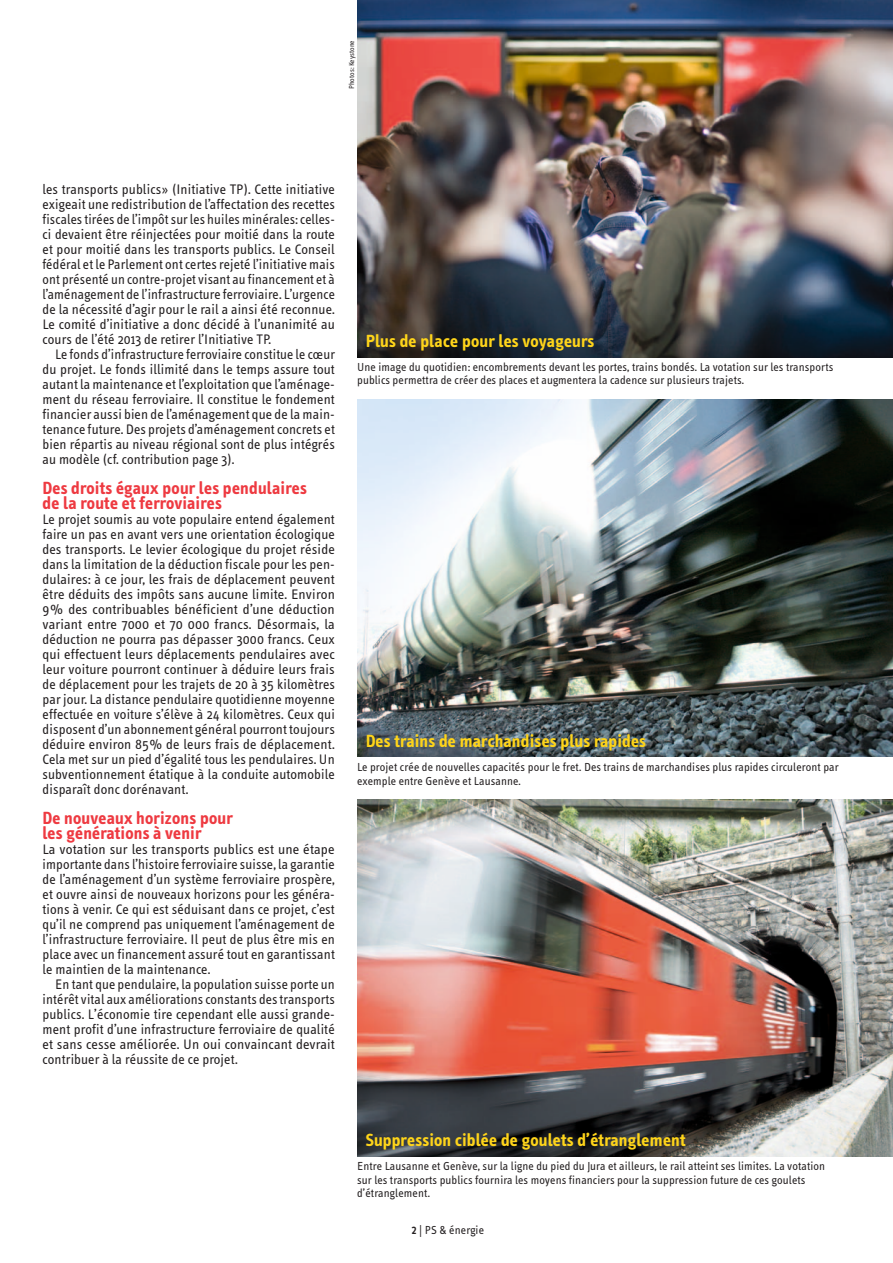
<style>
.page{position:relative;width:893px;height:1263px;background:#fff}
.page>*{position:absolute;margin:0;border:0;box-sizing:border-box;transform-origin:0 0}
.t1{font:700 18px "Info Text";letter-spacing:.01em;color:#fed41a}
.t2{font:700 18px/15px "Info Text";letter-spacing:.01em;color:#ee3a41}
.t3{font:14.25px/15px "Info Text";letter-spacing:.01em;color:#231f20;text-align:justify}
.t4{font:12px/13.5px "Info Text";letter-spacing:.01em;color:#231f20}
.t5{font:7.5px "Info Text";letter-spacing:.01em;color:#231f20}
.s1{font-family:"Info Text Semi Bold Caps"}
</style>
<div class="page">
<img style="left:357px;top:0;width:536px;height:357px">
<img style="left:357px;top:400px;width:536px;height:357px">
<img style="left:357px;top:799px;width:536px;height:358px">
<p class="t5" style="left:347px;top:89px;width:50px;rotate:-90deg">Photos: Keystone</p>
<p class="t3" style="left:43px;top:182px;width:294px">les transports publics» (Initiative TP). Cette initiative exigeait une redistribution de l’affectation des recettes fiscales tirées de l’impôt sur les huiles minérales: celles&shy;ci devaient être réinjectées pour moitié dans la route et pour moitié dans les transports publics. Le Conseil fédéral et le Parlement ont certes rejeté l’initiative mais ont présenté un contre-projet visant au financement et à l’aménagement de l’infrastructure ferroviaire. L’urgence de la nécessité d’agir pour le rail a ainsi été reconnue.<br>Le comité d’initiative a donc décidé à l’unanimité au cours de l’été 2013 de retirer l’Initiative TP.</p>
<p class="t3" style="left:43px;top:347px;width:294px;text-indent:13px">Le fonds d’infrastructure ferroviaire constitue le cœur du projet. Le fonds illimité dans le temps assure tout autant la maintenance et l’exploitation que l’aménage&shy;ment du réseau ferroviaire. Il constitue le fondement financier aussi bien de l’aménagement que de la main&shy;tenance future. Des projets d’aménagement concrets et bien répartis au niveau régional sont de plus intégrés au modèle (cf. contribution page 3).</p>
<p class="t2" style="left:43px;top:481px;width:266px">Des droits égaux pour les pendulaires de la route et ferroviaires</p>
<p class="t3" style="left:43px;top:512px;width:294px">Le projet soumis au vote populaire entend également faire un pas en avant vers une orientation écologique des transports. Le levier écologique du projet réside dans la limitation de la déduction fiscale pour les pen&shy;dulaires: à ce jour, les frais de déplacement peuvent être déduits des impôts sans aucune limite. Environ 9% des contribuables bénéficient d’une déduction variant entre 7000 et 70 000 francs. Désormais, la déduction ne pourra pas dépasser 3000 francs. Ceux qui effectuent leurs déplacements pendulaires avec leur voiture pourront continuer à déduire leurs frais de déplacement pour les trajets de 20 à 35 kilomètres par jour. La distance pendulaire quotidienne moyenne effectuée en voiture s’élève à 24 kilomètres. Ceux qui disposent d’un abonnement général pourront toujours déduire environ 85% de leurs frais de déplacement.<br>Cela met sur un pied d’égalité tous les pendulaires. Un subventionnement étatique à la conduite automobile disparaît donc dorénavant.</p>
<p class="t2" style="left:43px;top:811px;width:192px">De nouveaux horizons pour les générations à venir</p>
<p class="t3" style="left:43px;top:842px;width:294px">La votation sur les transports publics est une étape importante dans l’histoire ferroviaire suisse, la garantie de l’aménagement d’un système ferroviaire prospère, et ouvre ainsi de nouveaux horizons pour les généra&shy;tions à venir. Ce qui est séduisant dans ce projet, c’est qu’il ne comprend pas uniquement l’aménagement de l’infrastructure ferroviaire. Il peut de plus être mis en place avec un financement assuré tout en garantissant le maintien de la maintenance.</p>
<p class="t3" style="left:43px;top:977px;width:294px;text-indent:13px">En tant que pendulaire, la population suisse porte un intérêt vital aux améliorations constants des transports publics. L’économie tire cependant elle aussi grande&shy;ment profit d’une infrastructure ferroviaire de qualité et sans cesse améliorée. Un oui convaincant devrait contribuer à la réussite de ce projet.</p>
<p class="t1" style="left:366px;top:331px;width:230px">Plus de place pour les voyageurs</p>
<p class="t4" style="left:357px;top:360px;width:478px">Une image du quotidien: encombrements devant les portes, trains bondés. La votation sur les transports publics permettra de créer des places et augmentera la cadence sur plusieurs trajets.</p>
<p class="t1" style="left:366px;top:731px;width:282px">Des trains de marchandises plus rapides</p>
<p class="t4" style="left:357px;top:760px;width:483px">Le projet crée de nouvelles capacités pour le fret. Des trains de marchandises plus rapides circuleront par exemple entre Genève et Lausanne.</p>
<p class="t1" style="left:366px;top:1130px;width:321px">Suppression ciblée de goulets d’étranglement</p>
<p class="t4" style="left:357px;top:1160px;width:469px">Entre Lausanne et Genève, sur la ligne du pied du Jura et ailleurs, le rail atteint ses limites. La votation sur les transports publics fournira les moyens financiers pour la suppression future de ces goulets d’étranglement.</p>
<p class="t4" style="left:411px;top:1223px;width:74px"><span class="s1">2</span> | PS &amp; énergie</p>
</div>
